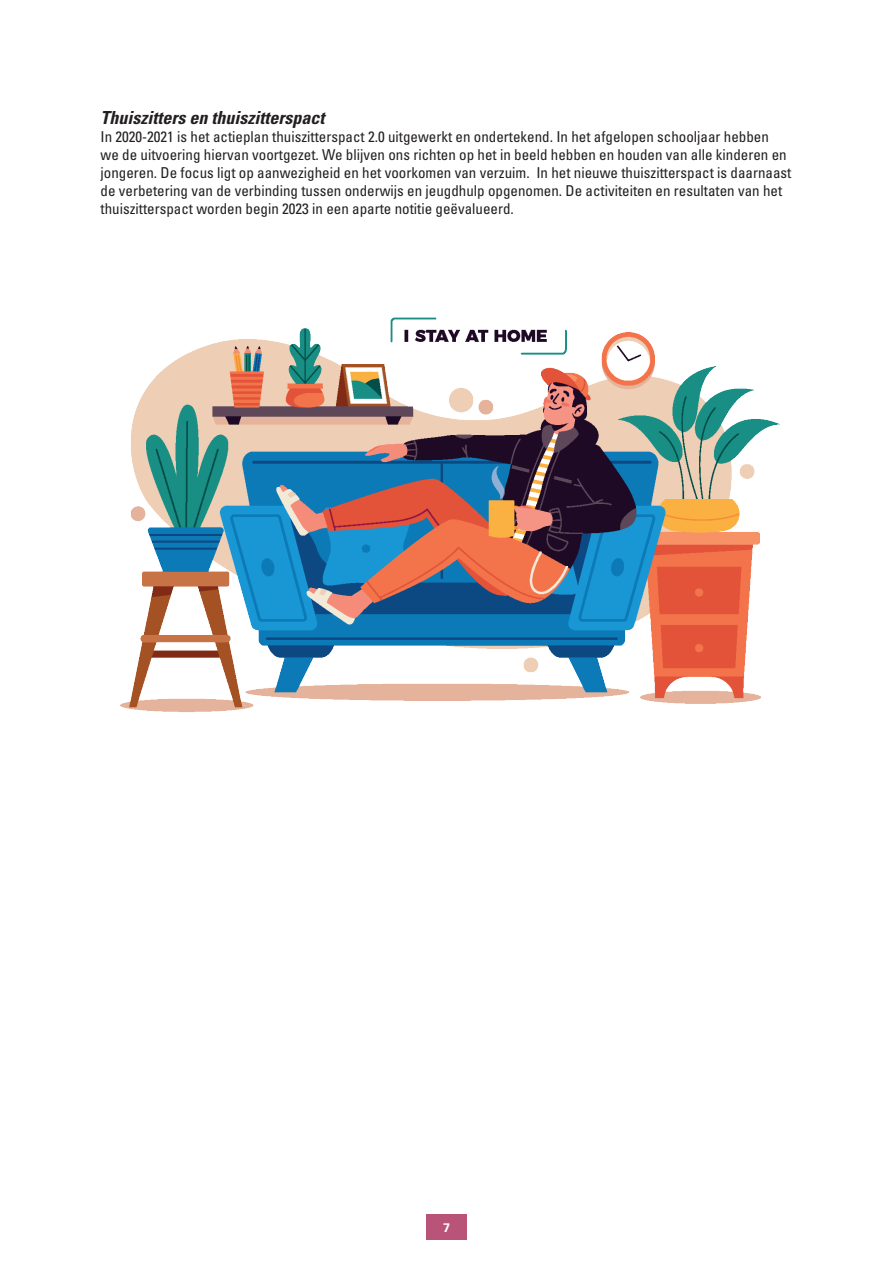
<style>
.page{position:relative;width:893px;height:1263px;background:#fff}
.page>*{position:absolute;margin:0;border:0;box-sizing:border-box;transform-origin:0 0}
.t1{font:italic 700 condensed 18px "Univers";color:#231f20}
.t2{font:condensed 15px/18px "Univers";color:#231f20}
.t3{font:700 12.3px "Univers";color:#fff}
</style>
<div class="page">
<img style="left:120px;top:317px;width:660px;height:395px">
<div style="left:426px;top:1214px;width:41px;height:26px;background:#b95378"></div>
<p class="t1" style="left:101px;top:106px;width:225px">Thuiszitters en thuiszitterspact</p>
<p class="t2" style="left:101px;top:127px;width:692px">In 2020-2021 is het actieplan thuiszitterspact 2.0 uitgewerkt en ondertekend. In het afgelopen schooljaar hebben<br>we de uitvoering hiervan voortgezet. We blijven ons richten op het in beeld hebben en houden van alle kinderen en jongeren. De focus ligt op aanwezigheid en het voorkomen van verzuim. In het nieuwe thuiszitterspact is daarnaast de verbetering van de verbinding tussen onderwijs en jeugdhulp opgenomen. De activiteiten en resultaten van het thuiszitterspact worden begin 2023 in een aparte notitie geëvalueerd.</p>
<p class="t3" style="left:443px;top:1220px;width:8px">7</p>
</div>
